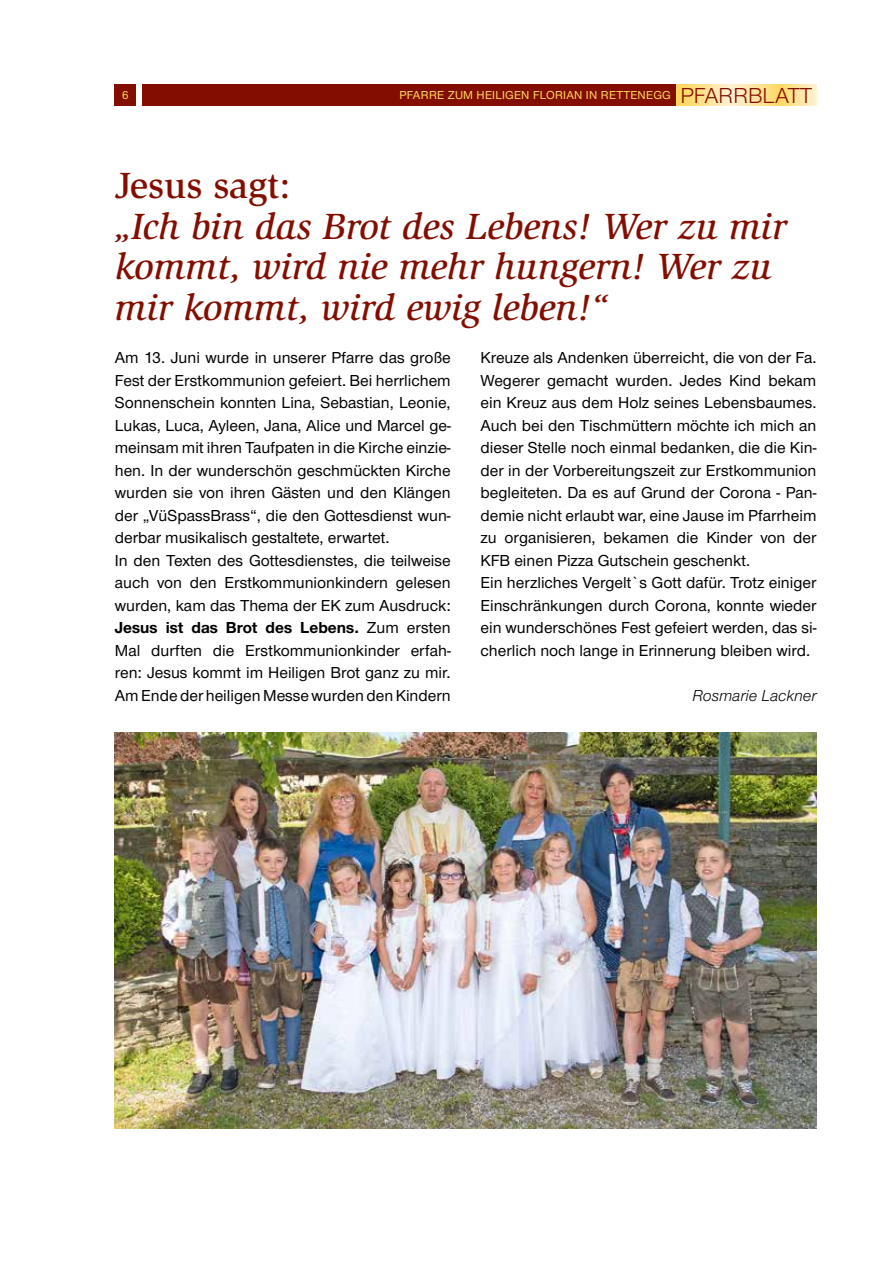
<style>
.page{position:relative;width:893px;height:1263px;background:#fff}
.page>*{position:absolute;margin:0;border:0;box-sizing:border-box;transform-origin:0 0}
.t1{font:italic 500 37.5px/40.5px "Slimbach";color:#830e00}
.t2{font:500 37.5px "Slimbach";color:#830e00}
.t3{font:500 16.5px/22.5px "Nimbus Sans Novus T";color:#000}
.t4{font:italic 16.5px "Nimbus Sans Novus T";color:#000}
.t5{font:500 12px "Nimbus Sans Novus T";letter-spacing:.02em;color:#ffd861}
.s1{font-weight:400;font-size:22.5px;color:#830e00}
.s2{font-weight:700}
</style>
<div class="page">
<svg style="left:677px;top:84px;width:139px;height:22px;background:#ffe499"></svg>
<div style="left:142px;top:84px;width:533px;height:22px;background:#830e00"></div>
<div style="left:115px;top:84px;width:21px;height:22px;background:#830e00"></div>
<img style="left:115px;top:733px;width:701px;height:395px">
<p class="t5" style="left:122px;top:88px;width:8px">6</p>
<p class="t5" style="left:399px;top:88px;width:415px">PFARRE ZUM HEILIGEN FLORIAN IN RETTENEGG <span class="s1">PFARRBLATT</span></p>
<h1 class="t2" style="left:115px;top:163px;width:177px">Jesus sagt:</h1>
<h1 class="t1" style="left:115px;top:206px;width:673px">„Ich bin das Brot des Lebens! Wer zu mir kommt, wird nie mehr hungern! Wer zu mir kommt, wird ewig leben!“</h1>
<p class="t3" style="left:115px;top:346px;width:337px">Am 13. Juni wurde in unserer Pfarre das große Fest der Erstkommunion gefeiert. Bei herrlichem Sonnenschein konnten Lina, Sebastian, Leonie, Lukas, Luca, Ayleen, Jana, Alice und Marcel ge&shy;meinsam mit ihren Taufpaten in die Kirche einzie&shy;hen. In der wunderschön geschmückten Kirche wurden sie von ihren Gästen und den Klängen der „VüSpassBrass“, die den Gottesdienst wun&shy;derbar musikalisch gestaltete, erwartet.<br>In den Texten des Gottesdienstes, die teilweise auch von den Erstkommunionkindern gelesen wurden, kam das Thema der EK zum Ausdruck:<br><span class="s2">Jesus ist das Brot des Lebens.</span> Zum ersten Mal durften die Erstkommunionkinder erfah&shy;ren: Jesus kommt im Heiligen Brot ganz zu mir.<br>Am Ende der heiligen Messe wurden den Kindern</p>
<p class="t3" style="left:480px;top:346px;width:337px">Kreuze als Andenken überreicht, die von der Fa.<br>Wegerer gemacht wurden. Jedes Kind bekam ein Kreuz aus dem Holz seines Lebensbaumes.<br>Auch bei den Tischmüttern möchte ich mich an dieser Stelle noch einmal bedanken, die die Kin&shy;der in der Vorbereitungszeit zur Erstkommunion begleiteten. Da es auf Grund der Corona - Pan&shy;demie nicht erlaubt war, eine Jause im Pfarrheim zu organisieren, bekamen die Kinder von der KFB einen Pizza Gutschein geschenkt.<br>Ein herzliches Vergelt`s Gott dafür. Trotz einiger Einschränkungen durch Corona, konnte wieder ein wunderschönes Fest gefeiert werden, das si&shy;cherlich noch lange in Erinnerung bleiben wird.</p>
<p class="t4" style="left:692px;top:686px;width:126px">Rosmarie Lackner</p>
</div>
